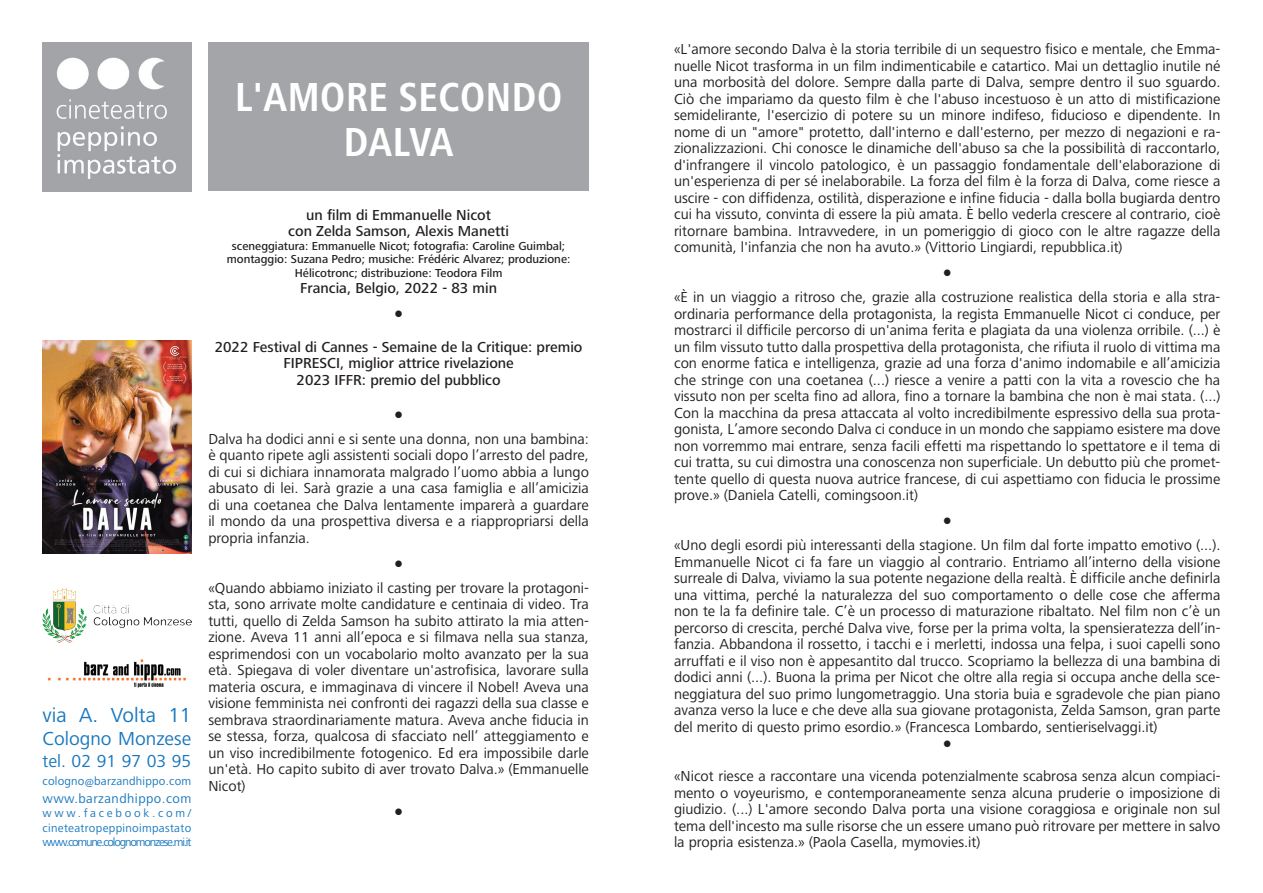
<style>
.page{position:relative;width:1263px;height:893px;background:#fff}
.page>*{position:absolute;margin:0;border:0;box-sizing:border-box;transform-origin:0 0}
.t1{font:700 condensed 42px/45px "Frutiger Next LT";color:#fff;text-align:center}
.t2{font:21px "Frutiger Next LT";color:#1978be}
.t3{font:19.5px "Frutiger Next LT";color:#1978be}
.t4{font:18px "Frutiger Next LT";color:#1978be}
.t5{font:15px/16.5px "Frutiger Next LT";color:#231f20;text-align:justify}
.t6{font:500 15px/16.5px "Frutiger Next LT";color:#231f20;text-align:center}
.t7{font:15px "Trebuchet MS";color:#231f20}
.t8{font:13.5px "Frutiger Next LT";letter-spacing:.035em;color:#1978be}
.t9{font:500 12px/13.5px "Frutiger Next LT";color:#231f20;text-align:center}
.t10{font:12px/14.4px "Frutiger Next LT";letter-spacing:.015em;color:#1978be;text-align:justify}
</style>
<div class="page">
<div style="left:208px;top:43px;width:381px;height:148px;background:#a4a5a9"></div>
<img style="left:43px;top:341px;width:148px;height:212px">
<img style="left:47px;top:659px;width:139px;height:29px">
<img style="left:43px;top:589px;width:148px;height:53px">
<img style="left:43px;top:43px;width:148px;height:148px">
<h1 class="t1" style="left:235px;top:74px;width:329px">l'AMORE SECONDO<br>DALVA</h1>
<h2 class="t2" style="left:43px;top:703px;width:150px">via A. Volta 11</h2>
<h3 class="t3" style="left:43px;top:728px;width:150px">Cologno Monzese</h3>
<p class="t4" style="left:43px;top:751px;width:150px">tel. 02 91 97 03 95</p>
<p class="t10" style="left:43px;top:774px;width:150px">cologno@barzandhippo.com</p>
<p class="t8" style="left:43px;top:791px;width:150px">www.barzandhippo.com</p>
<p class="t10" style="left:43px;top:806px;width:150px">www.facebook.com/ cineteatropeppinoimpastato www.comune.colognomonzese.mi.it</p>
<p class="t6" style="left:288px;top:207px;width:222px">un film di Emmanuelle Nicot<br>con Zelda Samson, Alexis Manetti</p>
<p class="t9" style="left:227px;top:239px;width:345px">sceneggiatura: Emmanuelle Nicot; fotografia: Caroline Guimbal; montaggio: Suzana Pedro; musiche: Frédéric Alvarez; produzione:<br>Hélicotronc; distribuzione: Teodora Film</p>
<p class="t6" style="left:300px;top:280px;width:198px">Francia, Belgio, 2022 - 83 min</p>
<p class="t7" style="left:394px;top:304px;width:11px">●</p>
<p class="t6" style="left:215px;top:339px;width:369px">2022 Festival di Cannes - Semaine de la Critique: premio<br>FIPRESCI, miglior attrice rivelazione<br>2023 IFFR: premio del pubblico</p>
<p class="t7" style="left:394px;top:404px;width:11px">●</p>
<p class="t5" style="left:208px;top:430px;width:382px">Dalva ha dodici anni e si sente una donna, non una bambina: è quanto ripete agli assistenti sociali dopo l’arresto del padre, di cui si dichiara innamorata malgrado l’uomo abbia a lungo abusato di lei. Sarà grazie a una casa famiglia e all’amicizia di una coetanea che Dalva lentamente imparerà a guardare il mondo da una prospettiva diversa e a riappropriarsi della propria infanzia.</p>
<p class="t7" style="left:394px;top:553px;width:11px">●</p>
<p class="t5" style="left:208px;top:579px;width:382px">«Quando abbiamo iniziato il casting per trovare la protagoni&shy;sta, sono arrivate molte candidature e centinaia di video. Tra tutti, quello di Zelda Samson ha subito attirato la mia atten&shy;zione. Aveva 11 anni all’epoca e si filmava nella sua stanza, esprimendosi con un vocabolario molto avanzato per la sua età. Spiegava di voler diventare un'astrofisica, lavorare sulla materia oscura, e immaginava di vincere il Nobel! Aveva una visione femminista nei confronti dei ragazzi della sua classe e sembrava straordinariamente matura. Aveva anche fiducia in se stessa, forza, qualcosa di sfacciato nell’ atteggiamento e un viso incredibilmente fotogenico. Ed era impossibile darle un'età. Ho capito subito di aver trovato Dalva.» (Emmanuelle Nicot)</p>
<p class="t7" style="left:394px;top:801px;width:11px">●</p>
<p class="t5" style="left:674px;top:41px;width:548px">«L'amore secondo Dalva è la storia terribile di un sequestro fisico e mentale, che Emma&shy;nuelle Nicot trasforma in un film indimenticabile e catartico. Mai un dettaglio inutile né una morbosità del dolore. Sempre dalla parte di Dalva, sempre dentro il suo sguardo.<br>Ciò che impariamo da questo film è che l'abuso incestuoso è un atto di mistificazione semidelirante, l'esercizio di potere su un minore indifeso, fiducioso e dipendente. In nome di un "amore" protetto, dall'interno e dall'esterno, per mezzo di negazioni e ra&shy;zionalizzazioni. Chi conosce le dinamiche dell'abuso sa che la possibilità di raccontarlo, d'infrangere il vincolo patologico, è un passaggio fondamentale dell'elaborazione di un'esperienza di per sé inelaborabile. La forza del film è la forza di Dalva, come riesce a uscire - con diffidenza, ostilità, disperazione e infine fiducia - dalla bolla bugiarda dentro cui ha vissuto, convinta di essere la più amata. È bello vederla crescere al contrario, cioè ritornare bambina. Intravvedere, in un pomeriggio di gioco con le altre ragazze della comunità, l'infanzia che non ha avuto.» (Vittorio Lingiardi, repubblica.it)</p>
<p class="t7" style="left:943px;top:263px;width:11px">●</p>
<p class="t5" style="left:674px;top:289px;width:548px">«È in un viaggio a ritroso che, grazie alla costruzione realistica della storia e alla stra&shy;ordinaria performance della protagonista, la regista Emmanuelle Nicot ci conduce, per mostrarci il difficile percorso di un'anima ferita e plagiata da una violenza orribile. (...) è un film vissuto tutto dalla prospettiva della protagonista, che rifiuta il ruolo di vittima ma con enorme fatica e intelligenza, grazie ad una forza d'animo indomabile e all’amicizia che stringe con una coetanea (...) riesce a venire a patti con la vita a rovescio che ha vissuto non per scelta fino ad allora, fino a tornare la bambina che non è mai stata. (...)<br>Con la macchina da presa attaccata al volto incredibilmente espressivo della sua prota&shy;gonista, L’amore secondo Dalva ci conduce in un mondo che sappiamo esistere ma dove non vorremmo mai entrare, senza facili effetti ma rispettando lo spettatore e il tema di cui tratta, su cui dimostra una conoscenza non superficiale. Un debutto più che promet&shy;tente quello di questa nuova autrice francese, di cui aspettiamo con fiducia le prossime prove.» (Daniela Catelli, comingsoon.it)</p>
<p class="t7" style="left:943px;top:511px;width:11px">●</p>
<p class="t5" style="left:674px;top:537px;width:548px">«Uno degli esordi più interessanti della stagione. Un film dal forte impatto emotivo (...).<br>Emmanuelle Nicot ci fa fare un viaggio al contrario. Entriamo all’interno della visione surreale di Dalva, viviamo la sua potente negazione della realtà. È difficile anche definirla una vittima, perché la naturalezza del suo comportamento o delle cose che afferma non te la fa definire tale. C’è un processo di maturazione ribaltato. Nel film non c’è un percorso di crescita, perché Dalva vive, forse per la prima volta, la spensieratezza dell’in&shy;fanzia. Abbandona il rossetto, i tacchi e i merletti, indossa una felpa, i suoi capelli sono arruffati e il viso non è appesantito dal trucco. Scopriamo la bellezza di una bambina di dodici anni (...). Buona la prima per Nicot che oltre alla regia si occupa anche della sce&shy;neggiatura del suo primo lungometraggio. Una storia buia e sgradevole che pian piano avanza verso la luce e che deve alla sua giovane protagonista, Zelda Samson, gran parte del merito di questo primo esordio.» (Francesca Lombardo, sentieriselvaggi.it)</p>
<p class="t7" style="left:943px;top:734px;width:11px">●</p>
<p class="t5" style="left:674px;top:768px;width:548px">«Nicot riesce a raccontare una vicenda potenzialmente scabrosa senza alcun compiaci&shy;mento o voyeurismo, e contemporaneamente senza alcuna pruderie o imposizione di giudizio. (...) L'amore secondo Dalva porta una visione coraggiosa e originale non sul tema dell'incesto ma sulle risorse che un essere umano può ritrovare per mettere in salvo la propria esistenza.» (Paola Casella, mymovies.it)</p>
</div>
